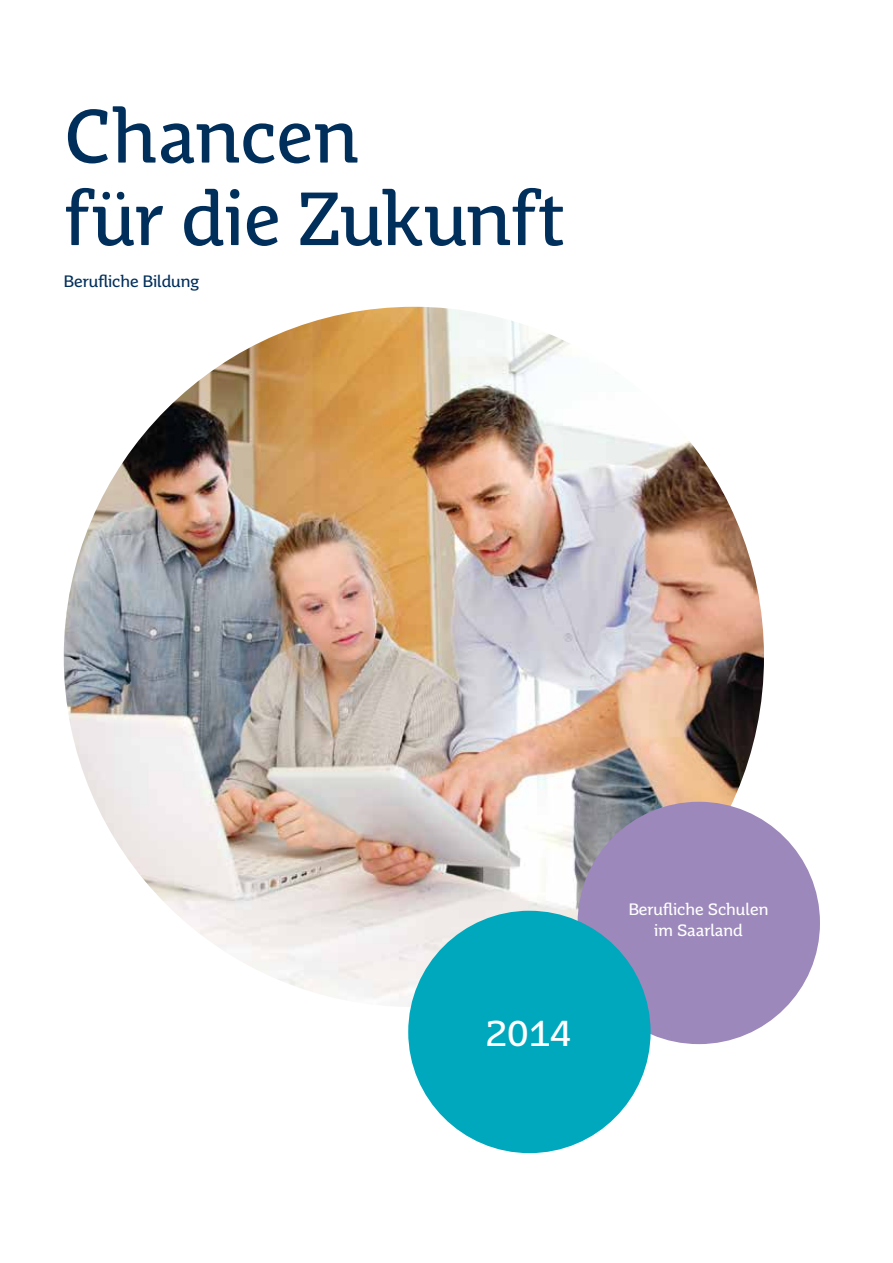
<style>
.page{position:relative;width:893px;height:1263px;background:#fff}
.page>*{position:absolute;margin:0;border:0;box-sizing:border-box;transform-origin:0 0}
.t1{font:75px/82.5px "Saar Pro Headline";letter-spacing:-.015em;color:#002f5c}
.t2{font:36px "Saar Pro";color:#fff}
.t3{font:16.5px/21px "Saar Pro";color:#fff;text-align:center}
.t4{font:16.5px "Saar Pro";color:#002f5c}
</style>
<div class="page">
<img style="left:64px;top:307px;width:700px;height:700px;border-radius:350px">
<div style="left:578px;top:802px;width:242px;height:242px;background:#9c88bb;border-radius:50%"></div>
<div style="left:408px;top:911px;width:243px;height:242px;background:#00a8bd;border-radius:50%"></div>
<h1 class="t1" style="left:64px;top:97px;width:503px">Chancen<br>für die Zukunft</h1>
<p class="t4" style="left:64px;top:271px;width:137px">Berufliche Bildung</p>
<h2 class="t2" style="left:486px;top:1012px;width:88px">2014</h2>
<p class="t3" style="left:629px;top:898px;width:141px">Berufliche Schulen im Saarland</p>
</div>
